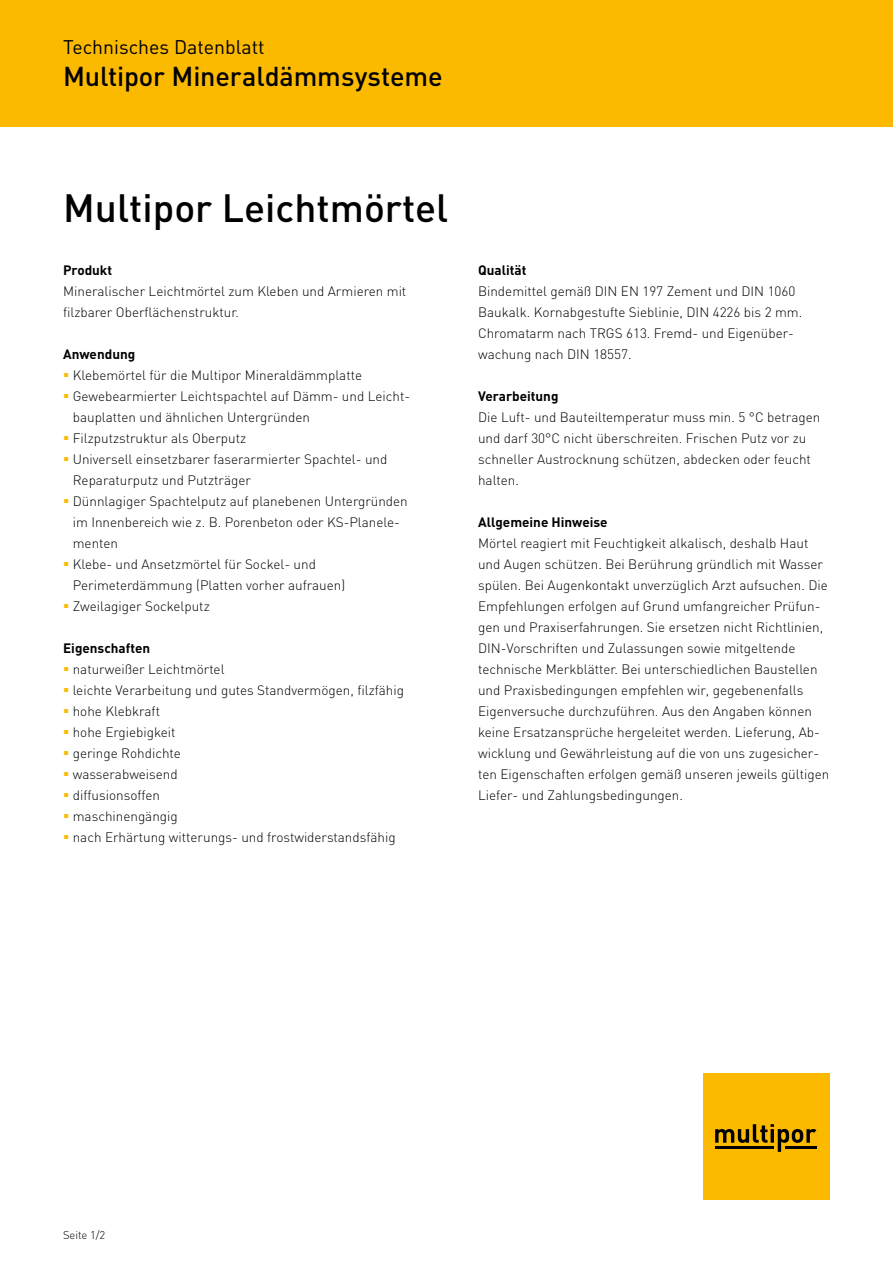
<style>
.page{position:relative;width:893px;height:1263px;background:#fff}
.page>*{position:absolute;margin:0;border:0;box-sizing:border-box;transform-origin:0 0}
.t1{font:500 39px "DIN";color:#000}
.t2{font:500 27px "DIN";letter-spacing:-.005em;color:#000}
.t3{font:19.5px "DIN";color:#000}
.t4{font:300 13.5px/21px "DIN";color:#000}
.t5{font:700 13.5px "DIN";color:#000}
.t6{font:300 11.25px "DIN";letter-spacing:-.01em;color:#000}
.s1{color:#fbba00}
</style>
<div class="page">
<div style="left:0;top:0;width:893px;height:126px;background:#fbba00"></div>
<div style="left:703px;top:1073px;width:126px;height:126px;background:#fbba00"></div>
<svg style="left:715px;top:1124px;width:101px;height:28px"></svg>
<hr style="left:715px;top:1146px;width:59px;height:2px;background:#000">
<hr style="left:785px;top:1146px;width:31px;height:2px;background:#000">
<h3 class="t3" style="left:63px;top:35px;width:203px">Technisches Datenblatt</h3>
<h2 class="t2" style="left:63px;top:59px;width:381px">Multipor Mineraldämmsysteme</h2>
<h1 class="t1" style="left:63px;top:183px;width:387px">Multipor Leichtmörtel</h1>
<p class="t5" style="left:63px;top:261px;width:51px">Produkt</p>
<p class="t4" style="left:63px;top:280px;width:345px">Mineralischer Leichtmörtel zum Kleben und Armieren mit filzbarer Oberflächenstruktur.</p>
<p class="t5" style="left:63px;top:345px;width:74px">Anwendung</p>
<p class="t4" style="left:63px;top:364px;width:300px"><span class="s1">▪</span> Klebemörtel für die Multipor Mineraldämmplatte</p>
<p class="t4" style="left:73px;top:385px;width:339px;text-indent:-10px"><span class="s1">▪</span> Gewebearmierter Leichtspachtel auf Dämm- und Leicht&shy;bauplatten und ähnlichen Untergründen</p>
<p class="t4" style="left:63px;top:427px;width:185px"><span class="s1">▪</span> Filzputzstruktur als Oberputz</p>
<p class="t4" style="left:73px;top:448px;width:316px;text-indent:-10px"><span class="s1">▪</span> Universell einsetzbarer faserarmierter Spachtel- und<br>Reparaturputz und Putzträger</p>
<p class="t4" style="left:73px;top:490px;width:337px;text-indent:-10px"><span class="s1">▪</span> Dünnlagiger Spachtelputz auf planebenen Untergründen im Innenbereich wie z. B. Porenbeton oder KS-Planele&shy;menten</p>
<p class="t4" style="left:73px;top:553px;width:274px;text-indent:-10px"><span class="s1">▪</span> Klebe- und Ansetzmörtel für Sockel- und<br>Perimeterdämmung (Platten vorher aufrauen)</p>
<p class="t4" style="left:63px;top:595px;width:148px"><span class="s1">▪</span> Zweilagiger Sockelputz</p>
<p class="t5" style="left:63px;top:639px;width:89px">Eigenschaften</p>
<p class="t4" style="left:63px;top:658px;width:163px"><span class="s1">▪</span> naturweißer Leichtmörtel</p>
<p class="t4" style="left:63px;top:679px;width:342px"><span class="s1">▪</span> leichte Verarbeitung und gutes Standvermögen, filzfähig</p>
<p class="t4" style="left:63px;top:700px;width:98px"><span class="s1">▪</span> hohe Klebkraft</p>
<p class="t4" style="left:63px;top:721px;width:114px"><span class="s1">▪</span> hohe Ergiebigkeit</p>
<p class="t4" style="left:63px;top:742px;width:119px"><span class="s1">▪</span> geringe Rohdichte</p>
<p class="t4" style="left:63px;top:763px;width:116px"><span class="s1">▪</span> wasserabweisend</p>
<p class="t4" style="left:63px;top:784px;width:98px"><span class="s1">▪</span> diffusionsoffen</p>
<p class="t4" style="left:63px;top:805px;width:116px"><span class="s1">▪</span> maschinengängig</p>
<p class="t4" style="left:63px;top:826px;width:334px"><span class="s1">▪</span> nach Erhärtung witterungs- und frostwiderstandsfähig</p>
<p class="t5" style="left:478px;top:261px;width:50px">Qualität</p>
<p class="t4" style="left:478px;top:280px;width:326px">Bindemittel gemäß DIN EN 197 Zement und DIN 1060<br>Baukalk. Kornabgestufte Sieblinie, DIN 4226 bis 2 mm.<br>Chromatarm nach TRGS 613. Fremd- und Eigenüber&shy;wachung nach DIN 18557.</p>
<p class="t5" style="left:478px;top:387px;width:82px">Verarbeitung</p>
<p class="t4" style="left:478px;top:407px;width:344px">Die Luft- und Bauteiltemperatur muss min. 5 °C betragen und darf 30°C nicht überschreiten. Frischen Putz vor zu schneller Austrocknung schützen, abdecken oder feucht halten.</p>
<p class="t5" style="left:478px;top:513px;width:131px">Allgemeine Hinweise</p>
<p class="t4" style="left:478px;top:533px;width:353px">Mörtel reagiert mit Feuchtigkeit alkalisch, deshalb Haut und Augen schützen. Bei Berührung gründlich mit Wasser spülen. Bei Augenkontakt unverzüglich Arzt aufsuchen. Die Empfehlungen erfolgen auf Grund umfangreicher Prüfun&shy;gen und Praxiserfahrungen. Sie ersetzen nicht Richtlinien, DIN-Vorschriften und Zulassungen sowie mitgeltende technische Merkblätter. Bei unterschiedlichen Baustellen und Praxisbedingungen empfehlen wir, gegebenenfalls Eigenversuche durchzuführen. Aus den Angaben können keine Ersatzansprüche hergeleitet werden. Lieferung, Ab&shy;wicklung und Gewährleistung auf die von uns zugesicher&shy;ten Eigenschaften erfolgen gemäß unseren jeweils gültigen Liefer- und Zahlungsbedingungen.</p>
<p class="t6" style="left:63px;top:1228px;width:44px">Seite 1/2</p>
</div>
